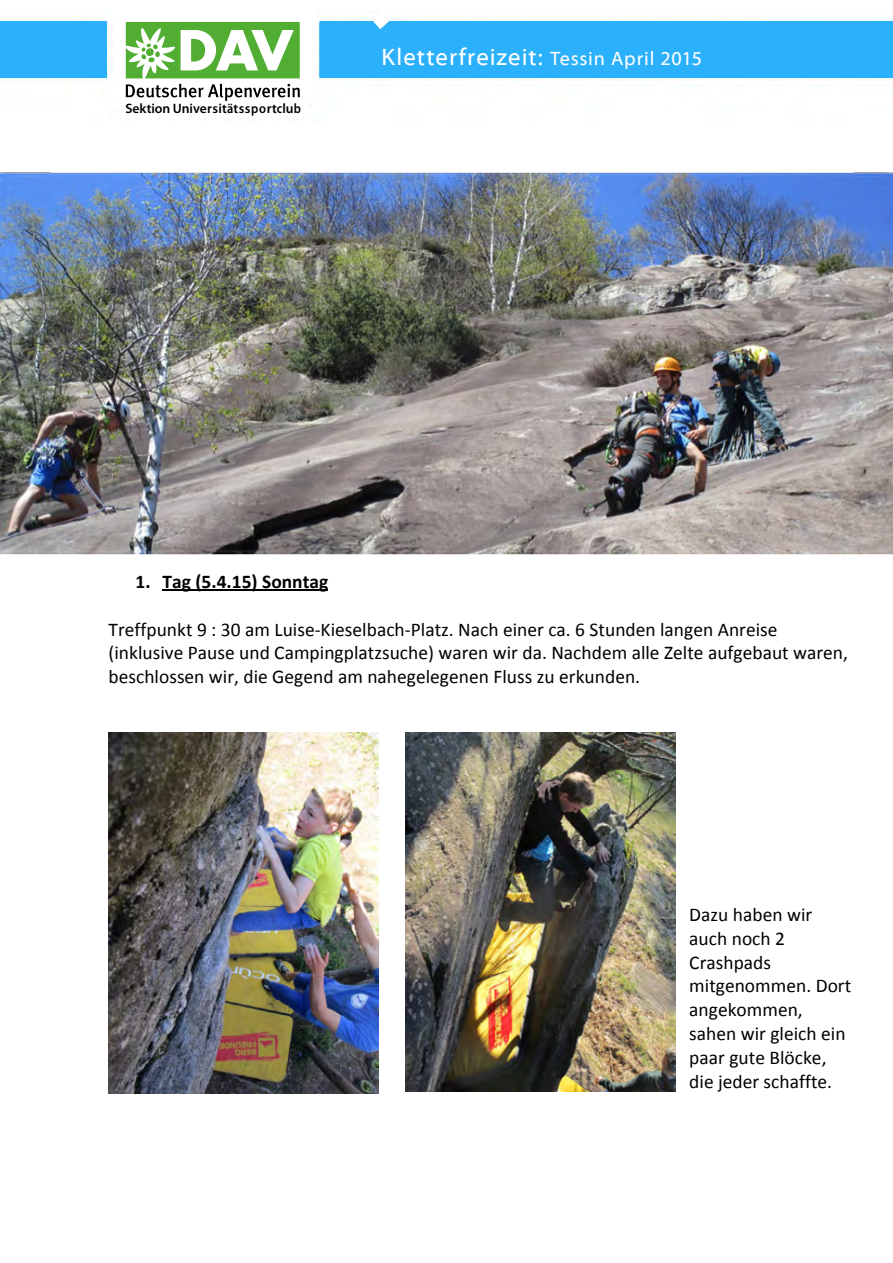
<style>
.page{position:relative;width:893px;height:1263px;background:#fff}
.page>*{position:absolute;margin:0;border:0;box-sizing:border-box;transform-origin:0 0}
.t1{font:24px "Myriad Web Pro";letter-spacing:.04em;color:#fff}
.t2{font:19.5px/23.9px "Calibri";color:#000}
.t3{font:700 19.5px "Calibri";color:#000}
.t4{font:600 13.65px "Myriad Pro";letter-spacing:.01em;color:#000}
.s1{font-size:19.5px}
</style>
<div class="page">
<img style="left:0;top:13px;width:893px;height:73px">
<div style="left:320px;top:22px;width:573px;height:56px;background:#2bb0fc"></div>
<svg style="left:373px;top:14px;width:16px;height:15px"></svg>
<div style="left:0;top:22px;width:107px;height:56px;background:#2bb0fc"></div>
<div style="left:114px;top:0;width:202px;height:101px;background:#fff"></div>
<svg style="left:126px;top:22px;width:174px;height:56px"></svg>
<svg style="left:126px;top:84px;width:174px;height:17px"></svg>
<hr style="left:163px;top:589px;width:165px;height:2px;background:#000">
<img style="left:109px;top:732px;width:269px;height:361px">
<img style="left:406px;top:732px;width:269px;height:360px">
<img style="left:0;top:172px;width:893px;height:382px">
<p class="t4" style="left:125px;top:99px;width:177px">Sektion Universitätssportclub</p>
<p class="t1" style="left:382px;top:44px;width:322px">Kletterfreizeit: <span class="s1">Tessin April 2015</span></p>
<p class="t3" style="left:136px;top:569px;width:194px">1. Tag (5.4.15) Sonntag</p>
<p class="t2" style="left:109px;top:616px;width:741px">Treffpunkt 9 : 30 am Luise--‐Kieselbach--‐Platz. Nach einer ca. 6 Stunden langen Anreise (inklusive Pause und Campingplatzsuche) waren wir da. Nachdem alle Zelte aufgebaut waren, beschlossen wir, die Gegend am nahegelegenen Fluss zu erkunden.</p>
<p class="t2" style="left:689px;top:902px;width:163px">Dazu haben wir auch noch 2<br>Crashpads mitgenommen. Dort angekommen, sahen wir gleich ein paar gute Blöcke, die jeder schaffte.</p>
</div>
